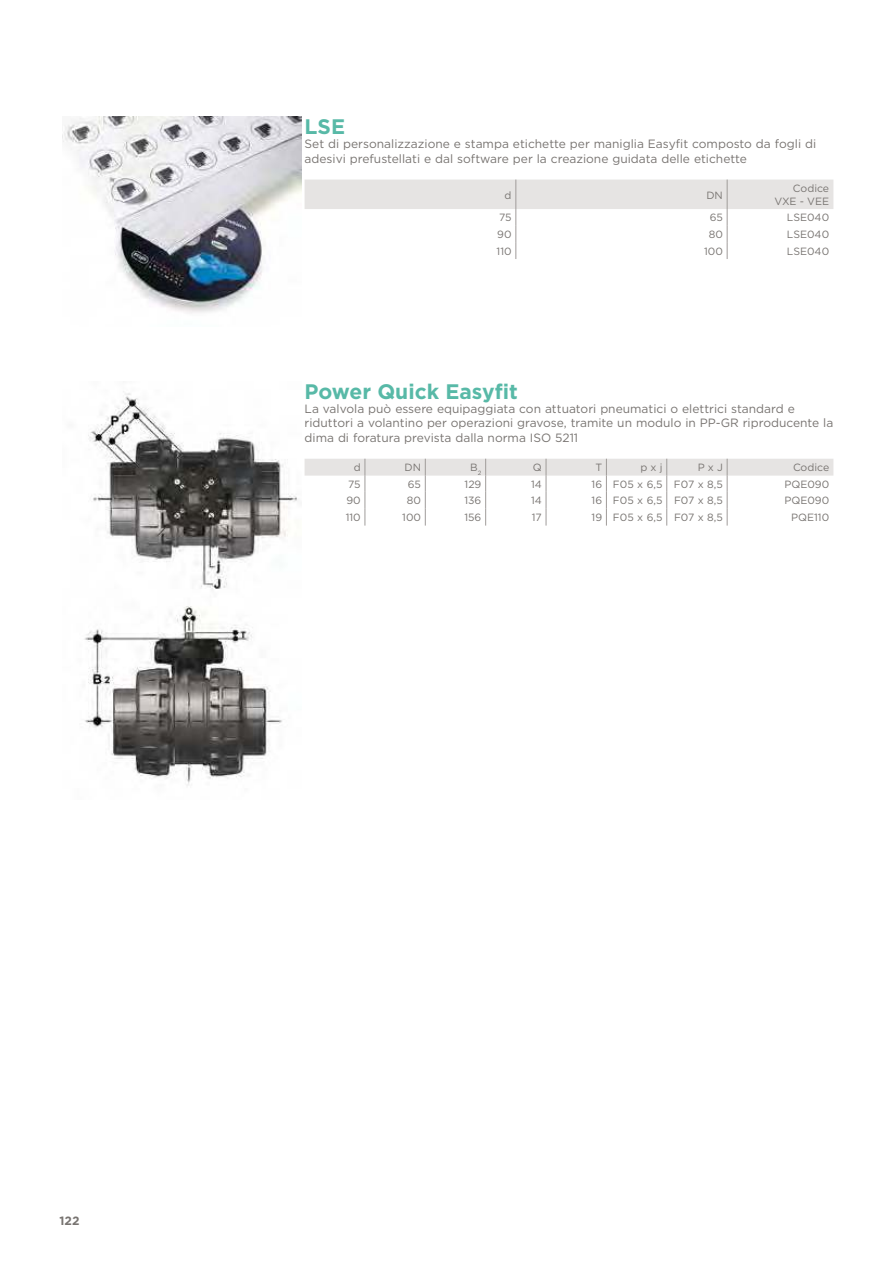
<style>
.page{position:relative;width:893px;height:1263px;background:#fff}
.page>*{position:absolute;margin:0;border:0;box-sizing:border-box;transform-origin:0 0}
.t1{font:700 21px "Gotham";color:#58b9a7}
.t2{font:12px/14.4px "Gotham";color:#787471}
.t3{font:700 12px "Gotham";color:#787471}
.t4{font:10.5px/12.6px "Gotham";color:#787471;text-align:right}
</style>
<div class="page">
<img style="left:63px;top:117px;width:238px;height:197px">
<svg style="left:305px;top:180px;width:528px;height:79px"></svg>
<img style="left:84px;top:391px;width:213px;height:395px">
<svg style="left:305px;top:459px;width:528px;height:67px"></svg>
<h1 class="t1" style="left:305px;top:114px;width:42px">LSE</h1>
<p class="t2" style="left:305px;top:137px;width:513px">Set di personalizzazione e stampa etichette per maniglia Easyfit composto da fogli di adesivi prefustellati e dal software per la creazione guidata delle etichette</p>
<p class="t4" style="left:505px;top:189px;width:8px">d</p>
<p class="t4" style="left:706px;top:189px;width:18px">DN</p>
<p class="t4" style="left:774px;top:182px;width:56px">Codice<br>VXE - VEE</p>
<p class="t4" style="left:499px;top:211px;width:14px">75</p>
<p class="t4" style="left:710px;top:211px;width:15px">65</p>
<p class="t4" style="left:787px;top:211px;width:44px">LSE040</p>
<p class="t4" style="left:497px;top:228px;width:16px">90</p>
<p class="t4" style="left:709px;top:228px;width:16px">80</p>
<p class="t4" style="left:787px;top:228px;width:44px">LSE040</p>
<p class="t4" style="left:497px;top:245px;width:17px">110</p>
<p class="t4" style="left:704px;top:245px;width:20px">100</p>
<p class="t4" style="left:787px;top:245px;width:44px">LSE040</p>
<h1 class="t1" style="left:305px;top:379px;width:215px">Power Quick Easyfit</h1>
<p class="t2" style="left:305px;top:402px;width:530px">La valvola può essere equipaggiata con attuatori pneumatici o elettrici standard e riduttori a volantino per operazioni gravose, tramite un modulo in PP-GR riproducente la dima di foratura prevista dalla norma ISO 5211</p>
<p class="t4" style="left:354px;top:461px;width:8px">d</p>
<p class="t4" style="left:405px;top:461px;width:18px">DN</p>
<p class="t4" style="left:470px;top:461px;width:13px">B<sub>2</sub></p>
<p class="t4" style="left:533px;top:461px;width:10px">Q</p>
<p class="t4" style="left:595px;top:461px;width:8px">T</p>
<p class="t4" style="left:640px;top:461px;width:24px">p x j</p>
<p class="t4" style="left:698px;top:461px;width:27px">P x J</p>
<p class="t4" style="left:793px;top:461px;width:38px">Codice</p>
<p class="t4" style="left:348px;top:478px;width:14px">75</p>
<p class="t4" style="left:408px;top:478px;width:15px">65</p>
<p class="t4" style="left:465px;top:478px;width:18px">129</p>
<p class="t4" style="left:531px;top:478px;width:12px">14</p>
<p class="t4" style="left:592px;top:478px;width:133px">16 F05 x 6,5 F07 x 8,5</p>
<p class="t4" style="left:784px;top:478px;width:46px">PQE090</p>
<p class="t4" style="left:346px;top:494px;width:16px">90</p>
<p class="t4" style="left:407px;top:494px;width:16px">80</p>
<p class="t4" style="left:464px;top:494px;width:18px">136</p>
<p class="t4" style="left:531px;top:494px;width:12px">14</p>
<p class="t4" style="left:592px;top:494px;width:133px">16 F05 x 6,5 F07 x 8,5</p>
<p class="t4" style="left:784px;top:494px;width:46px">PQE090</p>
<p class="t4" style="left:346px;top:511px;width:17px">110</p>
<p class="t4" style="left:402px;top:511px;width:20px">100</p>
<p class="t4" style="left:464px;top:511px;width:18px">156</p>
<p class="t4" style="left:532px;top:511px;width:12px">17</p>
<p class="t4" style="left:592px;top:511px;width:133px">19 F05 x 6,5 F07 x 8,5</p>
<p class="t4" style="left:791px;top:511px;width:39px">PQE110</p>
<p class="t3" style="left:60px;top:1214px;width:22px">122</p>
</div>
